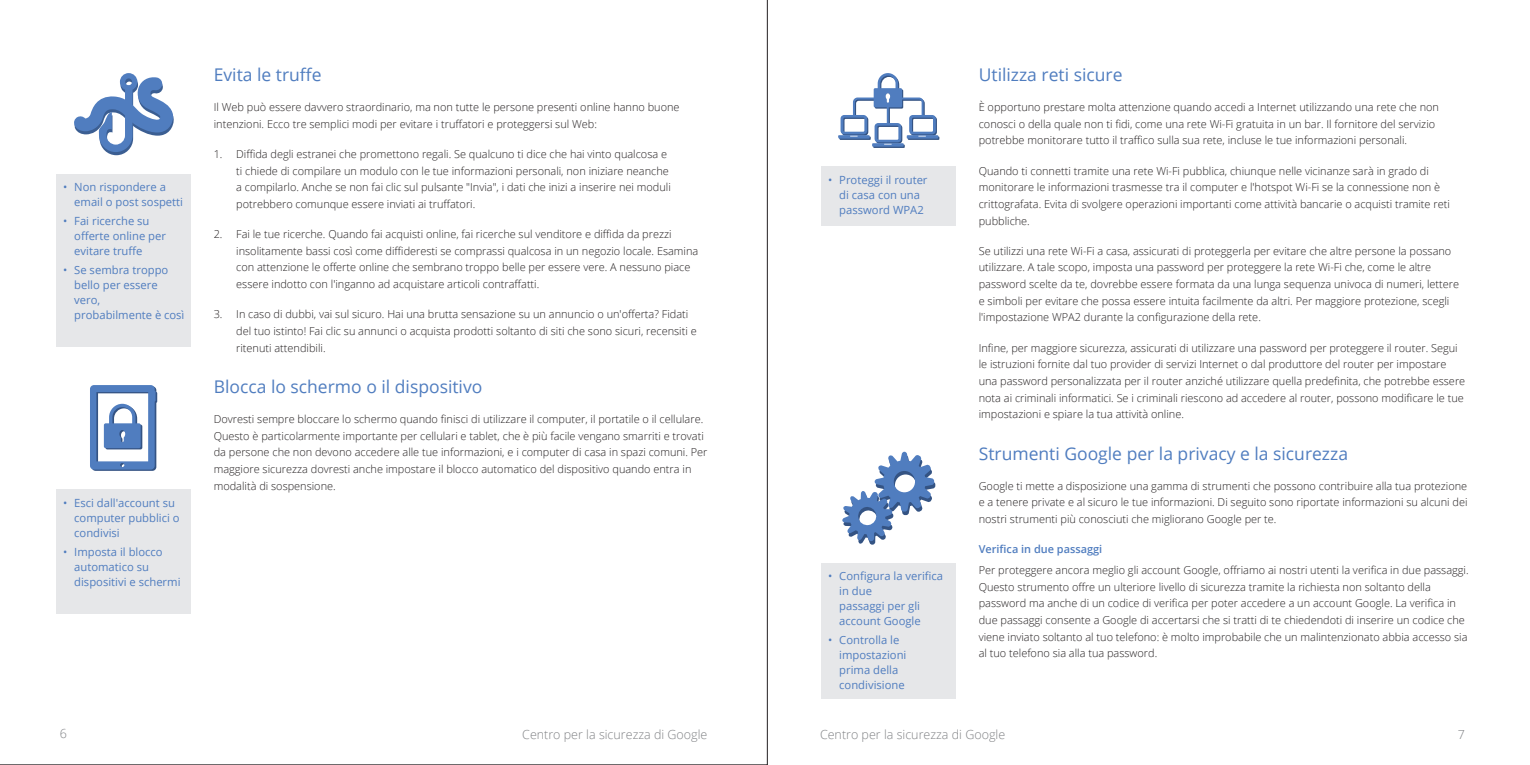
<style>
.page{position:relative;width:1530px;height:765px;background:#fff}
.page>*{position:absolute;margin:0;border:0;box-sizing:border-box;transform-origin:0 0}
.Subhead_Level_2_blue{font:17.5px "Open Sans";color:#507dbf}
.t1{font:300 12.5px "Open Sans";color:#808285}
.t2{font:11.25px/15px "Open Sans";color:#507dbf}
.Text_Body{font:300 11px/16.6px "Open Sans";color:#231f20}
.Text_Numbered{font:300 11px/16.6px "Open Sans";color:#231f20}
.Text_Body_AfterSubhe{font:300 11px/16.6px "Open Sans";color:#231f20}
.Subhead_Level_3_blue{font:600 11px "Open Sans";color:#507dbf}
</style>
<div class="page">
<div style="left:821px;top:167px;width:135px;height:59px;background:#e6e7e9"></div>
<svg style="left:873px;top:144px;width:32px;height:4px"></svg>
<svg style="left:872px;top:143px;width:32px;height:4px"></svg>
<svg style="left:838px;top:73px;width:99px;height:72px"></svg>
<div style="left:821px;top:563px;width:135px;height:135px;background:#e6e7e9"></div>
<svg style="left:842px;top:452px;width:93px;height:93px"></svg>
<div style="left:56px;top:174px;width:135px;height:173px;background:#e6e7e9"></div>
<svg style="left:74px;top:73px;width:100px;height:82px"></svg>
<div style="left:56px;top:489px;width:135px;height:125px;background:#e6e7e9"></div>
<svg style="left:90px;top:385px;width:68px;height:86px"></svg>
<p class="t2" style="left:74px;top:180px;width:110px;text-indent:-11px">• Non rispondere a email o post sospetti</p>
<p class="t2" style="left:74px;top:213px;width:93px;text-indent:-11px">• Fai ricerche su offerte online per evitare truffe</p>
<p class="t2" style="left:74px;top:262px;width:112px;text-indent:-11px">• Se sembra troppo bello per essere vero,<br>probabilmente è così</p>
<p class="t2" style="left:74px;top:495px;width:107px;text-indent:-11px">• Esci dall'account su computer pubblici o condivisi</p>
<p class="t2" style="left:74px;top:544px;width:108px;text-indent:-11px">• Imposta il blocco automatico su dispositivi e schermi</p>
<p class="Subhead_Level_2_blue" style="left:214px;top:63px;width:109px">Evita le truffe</p>
<p class="Text_Body" style="left:214px;top:98px;width:467px">Il Web può essere davvero straordinario, ma non tutte le persone presenti online hanno buone intenzioni. Ecco tre semplici modi per evitare i truffatori e proteggersi sul Web:</p>
<p class="Text_Numbered" style="left:236px;top:145px;width:436px;text-indent:-22px">1. Diffida degli estranei che promettono regali. Se qualcuno ti dice che hai vinto qualcosa e ti chiede di compilare un modulo con le tue informazioni personali, non iniziare neanche a compilarlo. Anche se non fai clic sul pulsante "Invia", i dati che inizi a inserire nei moduli potrebbero comunque essere inviati ai truffatori.</p>
<p class="Text_Numbered" style="left:236px;top:225px;width:464px;text-indent:-22px">2. Fai le tue ricerche. Quando fai acquisti online, fai ricerche sul venditore e diffida da prezzi insolitamente bassi così come diffideresti se comprassi qualcosa in un negozio locale. Esamina con attenzione le offerte online che sembrano troppo belle per essere vere. A nessuno piace essere indotto con l'inganno ad acquistare articoli contraffatti.</p>
<p class="Text_Numbered" style="left:236px;top:306px;width:462px;text-indent:-22px">3. In caso di dubbi, vai sul sicuro. Hai una brutta sensazione su un annuncio o un'offerta? Fidati del tuo istinto! Fai clic su annunci o acquista prodotti soltanto di siti che sono sicuri, recensiti e ritenuti attendibili.</p>
<p class="Subhead_Level_2_blue" style="left:214px;top:375px;width:270px">Blocca lo schermo o il dispositivo</p>
<p class="Text_Body" style="left:214px;top:410px;width:495px">Dovresti sempre bloccare lo schermo quando finisci di utilizzare il computer, il portatile o il cellulare.<br>Questo è particolarmente importante per cellulari e tablet, che è più facile vengano smarriti e trovati da persone che non devono accedere alle tue informazioni, e i computer di casa in spazi comuni. Per maggiore sicurezza dovresti anche impostare il blocco automatico del dispositivo quando entra in modalità di sospensione.</p>
<p class="t2" style="left:839px;top:172px;width:90px;text-indent:-11px">• Proteggi il router di casa con una password WPA2</p>
<p class="t2" style="left:839px;top:569px;width:105px;text-indent:-11px">• Configura la verifica in due<br>passaggi per gli account Google</p>
<p class="t2" style="left:839px;top:632px;width:69px;text-indent:-11px">• Controlla le impostazioni prima della condivisione</p>
<p class="Subhead_Level_2_blue" style="left:979px;top:63px;width:145px">Utilizza reti sicure</p>
<p class="Text_Body" style="left:979px;top:98px;width:462px">È opportuno prestare molta attenzione quando accedi a Internet utilizzando una rete che non conosci o della quale non ti fidi, come una rete Wi-Fi gratuita in un bar. Il fornitore del servizio potrebbe monitorare tutto il traffico sulla sua rete, incluse le tue informazioni personali.</p>
<p class="Text_Body" style="left:979px;top:162px;width:473px">Quando ti connetti tramite una rete Wi-Fi pubblica, chiunque nelle vicinanze sarà in grado di monitorare le informazioni trasmesse tra il computer e l'hotspot Wi-Fi se la connessione non è crittografata. Evita di svolgere operazioni importanti come attività bancarie o acquisti tramite reti pubbliche.</p>
<p class="Text_Body" style="left:979px;top:242px;width:482px">Se utilizzi una rete Wi-Fi a casa, assicurati di proteggerla per evitare che altre persone la possano utilizzare. A tale scopo, imposta una password per proteggere la rete Wi-Fi che, come le altre password scelte da te, dovrebbe essere formata da una lunga sequenza univoca di numeri, lettere e simboli per evitare che possa essere intuita facilmente da altri. Per maggiore protezione, scegli l'impostazione WPA2 durante la configurazione della rete.</p>
<p class="Text_Body" style="left:979px;top:339px;width:488px">Infine, per maggiore sicurezza, assicurati di utilizzare una password per proteggere il router. Segui le istruzioni fornite dal tuo provider di servizi Internet o dal produttore del router per impostare una password personalizzata per il router anziché utilizzare quella predefinita, che potrebbe essere nota ai criminali informatici. Se i criminali riescono ad accedere al router, possono modificare le tue impostazioni e spiare la tua attività online.</p>
<p class="Subhead_Level_2_blue" style="left:979px;top:441px;width:371px">Strumenti Google per la privacy e la sicurezza</p>
<p class="Text_Body" style="left:979px;top:477px;width:490px;text-align:justify">Google ti mette a disposizione una gamma di strumenti che possono contribuire alla tua protezione e a tenere private e al sicuro le tue informazioni. Di seguito sono riportate informazioni su alcuni dei nostri strumenti più conosciuti che migliorano Google per te.</p>
<p class="Subhead_Level_3_blue" style="left:979px;top:542px;width:125px">Verifica in due passaggi</p>
<p class="Text_Body_AfterSubhe" style="left:979px;top:561px;width:491px">Per proteggere ancora meglio gli account Google, offriamo ai nostri utenti la verifica in due passaggi.<br>Questo strumento offre un ulteriore livello di sicurezza tramite la richiesta non soltanto della password ma anche di un codice di verifica per poter accedere a un account Google. La verifica in due passaggi consente a Google di accertarsi che si tratti di te chiedendoti di inserire un codice che viene inviato soltanto al tuo telefono: è molto improbabile che un malintenzionato abbia accesso sia al tuo telefono sia alla tua password.</p>
<p class="t1" style="left:60px;top:725px;width:9px">6</p>
<p class="t1" style="left:522px;top:725px;width:187px">Centro per la sicurezza di Google</p>
<p class="t1" style="left:820px;top:725px;width:187px">Centro per la sicurezza di Google</p>
<p class="t1" style="left:1458px;top:725px;width:9px">7</p>
</div>
